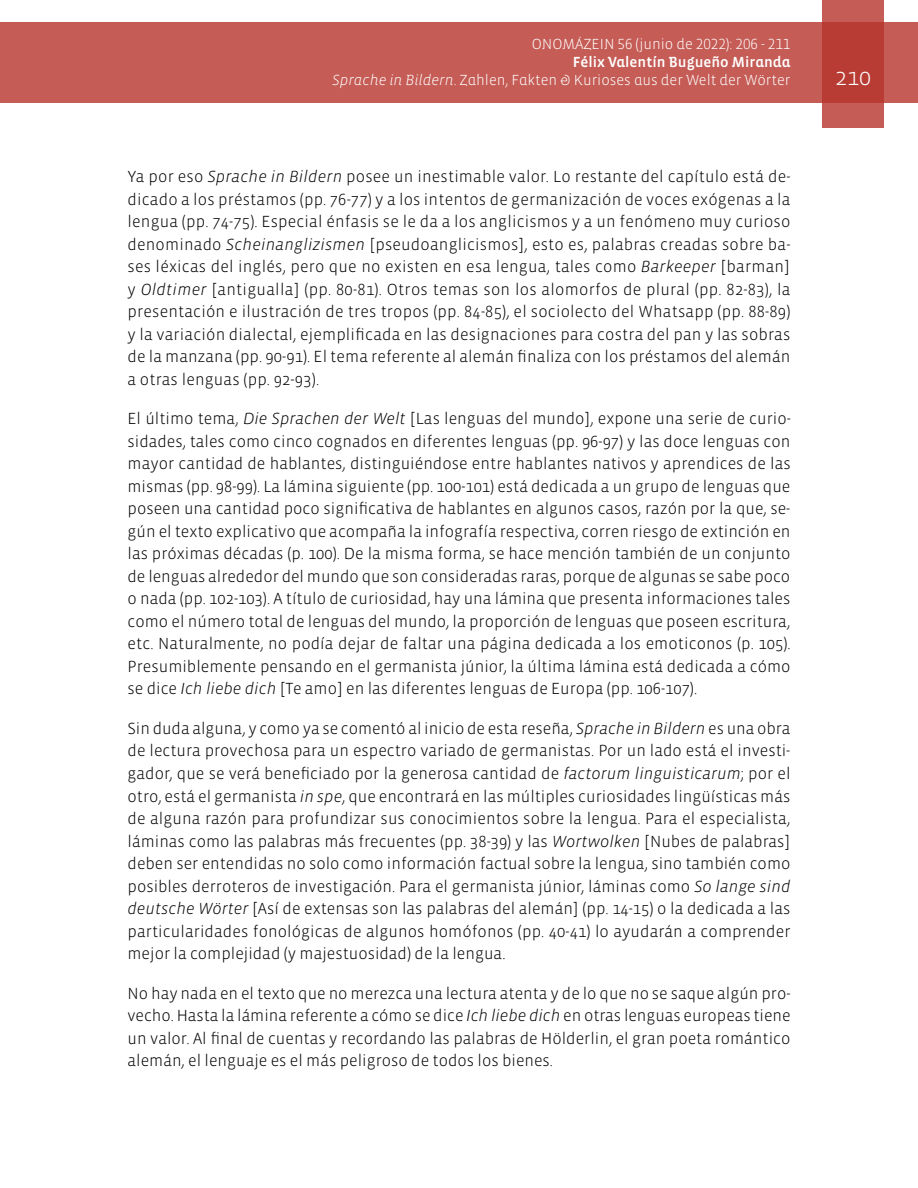
<style>
.page{position:relative;width:918px;height:1188px;background:#fff}
.page>*{position:absolute;margin:0;border:0;box-sizing:border-box;transform-origin:0 0}
.t1{font:300 24px "Vista Sans";color:#fff}
.t2{font:300 16.5px/22.5px "Vista Sans";color:#000;text-align:justify}
.t3{font:300 15px "Vista Sans Alt";color:#fff}
.t4{font:15px "Vista Sans Alt Med";color:#fff}
.s1{font-family:"Vista Sans Alt Light Ita";font-weight:400}
.s2{font-style:italic}
</style>
<div class="page">
<div style="left:0;top:23px;width:918px;height:80px;background:#c55c56"></div>
<svg style="left:822px;top:0;width:62px;height:128px;background:#bd4740"></svg>
<p class="t3" style="left:532px;top:37px;width:260px">ONOMÁZEIN 56 (junio de 2022): 206 - 211</p>
<p class="t4" style="left:573px;top:55px;width:219px">Félix Valentín Bugueño Miranda</p>
<p class="t3" style="left:332px;top:73px;width:460px"><span class="s1">Sprache in Bildern</span>. Zahlen, Fakten &amp; Kurioses aus der Welt der Wörter</p>
<h1 class="t1" style="left:835px;top:65px;width:37px">210</h1>
<p class="t2" style="left:128px;top:166px;width:665px">Ya por eso <span class="s2">Sprache in Bildern</span> posee un inestimable valor. Lo restante del capítulo está de&shy;dicado a los préstamos (pp. 76-77) y a los intentos de germanización de voces exógenas a la lengua (pp. 74-75). Especial énfasis se le da a los anglicismos y a un fenómeno muy curioso denominado <span class="s2">Scheinanglizismen</span> [pseudoanglicismos], esto es, palabras creadas sobre ba&shy;ses léxicas del inglés, pero que no existen en esa lengua, tales como <span class="s2">Barkeeper</span> [barman] y <span class="s2">Oldtimer</span> [antigualla] (pp. 80-81). Otros temas son los alomorfos de plural (pp. 82-83), la presentación e ilustración de tres tropos (pp. 84-85), el sociolecto del Whatsapp (pp. 88-89) y la variación dialectal, ejemplificada en las designaciones para costra del pan y las sobras de la manzana (pp. 90-91). El tema referente al alemán finaliza con los préstamos del alemán a otras lenguas (pp. 92-93).</p>
<p class="t2" style="left:128px;top:408px;width:665px">El último tema, <span class="s2">Die Sprachen der Welt</span> [Las lenguas del mundo], expone una serie de curio&shy;sidades, tales como cinco cognados en diferentes lenguas (pp. 96-97) y las doce lenguas con mayor cantidad de hablantes, distinguiéndose entre hablantes nativos y aprendices de las mismas (pp. 98-99). La lámina siguiente (pp. 100-101) está dedicada a un grupo de lenguas que poseen una cantidad poco significativa de hablantes en algunos casos, razón por la que, se&shy;gún el texto explicativo que acompaña la infografía respectiva, corren riesgo de extinción en las próximas décadas (p. 100). De la misma forma, se hace mención también de un conjunto de lenguas alrededor del mundo que son consideradas raras, porque de algunas se sabe poco o nada (pp. 102-103). A título de curiosidad, hay una lámina que presenta informaciones tales como el número total de lenguas del mundo, la proporción de lenguas que poseen escritura, etc. Naturalmente, no podía dejar de faltar una página dedicada a los emoticonos (p. 105).<br>Presumiblemente pensando en el germanista júnior, la última lámina está dedicada a cómo se dice <span class="s2">Ich liebe dich</span> [Te amo] en las diferentes lenguas de Europa (pp. 106-107).</p>
<p class="t2" style="left:128px;top:718px;width:665px">Sin duda alguna, y como ya se comentó al inicio de esta reseña, <span class="s2">Sprache in Bildern</span> es una obra de lectura provechosa para un espectro variado de germanistas. Por un lado está el investi&shy;gador, que se verá beneficiado por la generosa cantidad de <span class="s2">factorum linguisticarum</span>; por el otro, está el germanista <span class="s2">in spe</span>, que encontrará en las múltiples curiosidades lingüísticas más de alguna razón para profundizar sus conocimientos sobre la lengua. Para el especialista, láminas como las palabras más frecuentes (pp. 38-39) y las <span class="s2">Wortwolken</span> [Nubes de palabras] deben ser entendidas no solo como información factual sobre la lengua, sino también como posibles derroteros de investigación. Para el germanista júnior, láminas como <span class="s2">So lange sind deutsche Wörter</span> [Así de extensas son las palabras del alemán] (pp. 14-15) o la dedicada a las particularidades fonológicas de algunos homófonos (pp. 40-41) lo ayudarán a comprender mejor la complejidad (y majestuosidad) de la lengua.</p>
<p class="t2" style="left:128px;top:982px;width:665px">No hay nada en el texto que no merezca una lectura atenta y de lo que no se saque algún pro&shy;vecho. Hasta la lámina referente a cómo se dice <span class="s2">Ich liebe dich</span> en otras lenguas europeas tiene un valor. Al final de cuentas y recordando las palabras de Hölderlin, el gran poeta romántico alemán, el lenguaje es el más peligroso de todos los bienes.</p>
</div>
